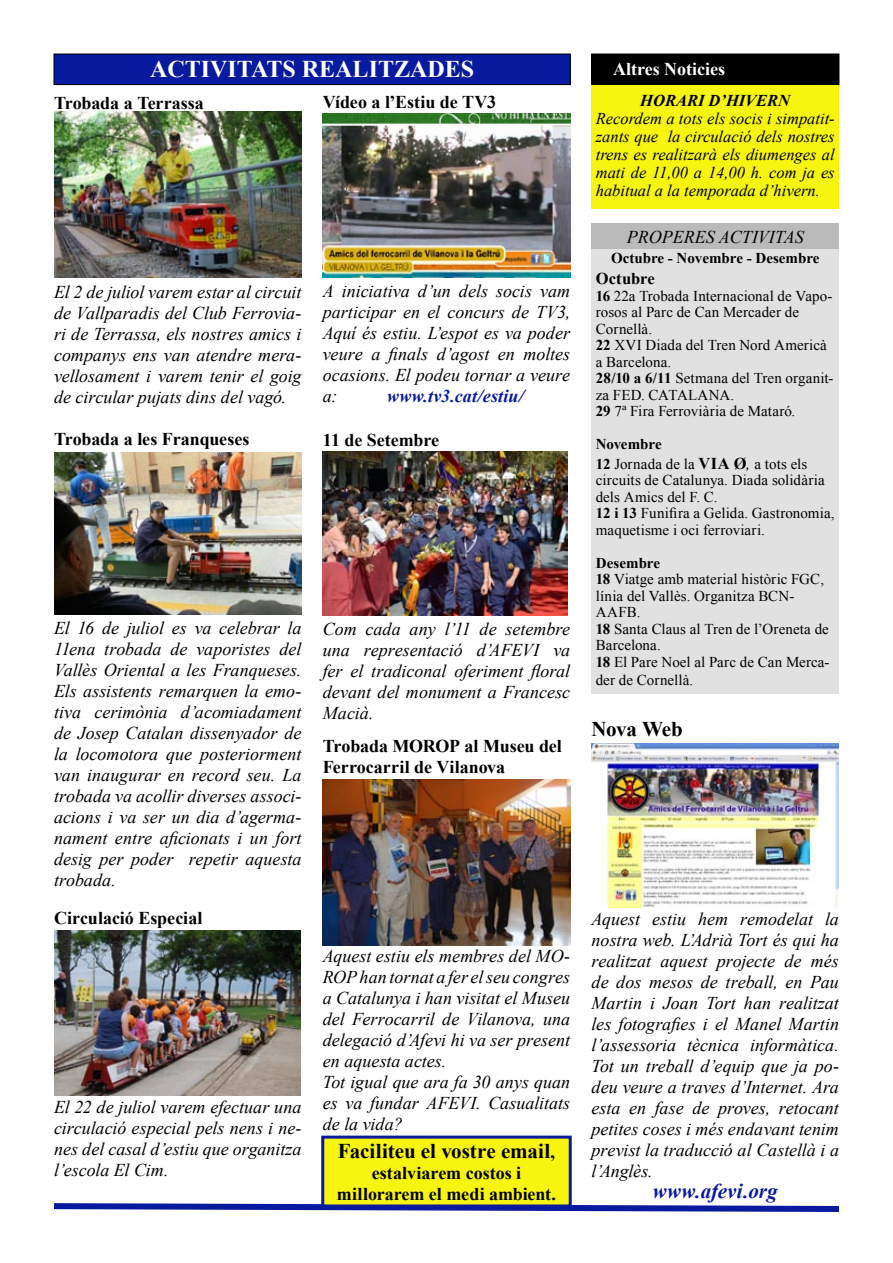
<style>
.page{position:relative;width:893px;height:1263px;background:#fff}
.page>*{position:absolute;margin:0;border:0;box-sizing:border-box;transform-origin:0 0}
.t1{font:700 24px "Times New Roman";color:#fff}
.t2{font:700 21px "Times New Roman";letter-spacing:-.005em;color:#000}
.t3{font:italic 700 21px "Times New Roman";color:#081a9e}
.t4{font:italic 18px/21px "Times New Roman";color:#000;text-align:justify}
.t5{font:700 18px/21px "Times New Roman";letter-spacing:-.005em;color:#000}
.t6{font:italic 700 18px "Times New Roman";letter-spacing:.015em;color:#081a9e}
.t7{font:700 18px "Times New Roman";color:#fff}
.t8{font:italic 16.5px/18px "Times New Roman";color:#000;text-align:justify}
.t9{font:italic 700 16.5px "Times New Roman";color:#000}
.t10{font:700 16.5px "Times New Roman";color:#000}
.t11{font:15px/16.5px "Times New Roman";letter-spacing:.005em;color:#000}
.t12{font:700 15px "Times New Roman";color:#000}
.s1{font-size:18px}
.s2{font-weight:700}
.s3{font-weight:700;font-size:16.5px}
.s4{font-style:italic;font-size:16.5px}
</style>
<div class="page">
<div style="left:54px;top:54px;width:516px;height:31px;background:#081a9e"></div>
<div style="left:54px;top:54px;width:516px;height:31px;border:1px solid #000"></div>
<div style="left:591px;top:249px;width:248px;height:445px;background:#e1e1e1"></div>
<div style="left:591px;top:224px;width:248px;height:25px;background:#bababa"></div>
<div style="left:591px;top:82px;width:248px;height:126px;background:#f7f410"></div>
<img style="left:323px;top:114px;width:247px;height:164px">
<img style="left:54px;top:453px;width:247px;height:162px">
<img style="left:323px;top:451px;width:245px;height:164px">
<img style="left:591px;top:744px;width:248px;height:164px">
<div style="left:591px;top:54px;width:248px;height:30px;background:#000"></div>
<img style="left:323px;top:779px;width:247px;height:166px">
<svg style="left:54px;top:1203px;width:785px;height:9px"></svg>
<div style="left:323px;top:1137px;width:247px;height:69px;background:#f7f410"></div>
<div style="left:321px;top:1135px;width:251px;height:72px;border:3px solid #081a9e"></div>
<img style="left:54px;top:112px;width:247px;height:165px">
<img style="left:54px;top:930px;width:247px;height:165px">
<p class="t1" style="left:150px;top:53px;width:325px">ACTIVITATS REALITZADES</p>
<p class="t5" style="left:54px;top:92px;width:151px">Trobada a Terrassa</p>
<p class="t5" style="left:323px;top:91px;width:175px">Vídeo a l’Estiu de TV3</p>
<p class="t4" style="left:54px;top:281px;width:249px">El 2 de juliol varem estar al circuit de Vallparadis del Club Ferrovia&shy;ri de Terrassa, els nostres amics i companys ens van atendre mera&shy;vellosament i varem tenir el goig de circular pujats dins del vagó.</p>
<p class="t5" style="left:54px;top:428px;width:197px">Trobada a les Franqueses</p>
<p class="t4" style="left:323px;top:280px;width:249px">A iniciativa d’un dels socis vam participar en el concurs de TV3, Aquí és estiu. L’espot es va poder veure a finals d’agost en moltes ocasions. El podeu tornar a veure a:</p>
<p class="t6" style="left:387px;top:384px;width:139px">www.tv3.cat/estiu/</p>
<p class="t5" style="left:323px;top:429px;width:118px">11 de Setembre</p>
<p class="t4" style="left:54px;top:617px;width:249px">El 16 de juliol es va celebrar la 11ena trobada de vaporistes del Vallès Oriental a les Franqueses.<br>Els assistents remarquen la emo&shy;tiva cerimònia d’acomiadament de Josep Catalan dissenyador de la locomotora que posteriorment van inaugurar en record seu. La trobada va acollir diverses associ&shy;acions i va ser un dia d’agerma&shy;nament entre aficionats i un fort desig per poder repetir aquesta trobada.</p>
<p class="t5" style="left:54px;top:907px;width:150px">Circulació Especial</p>
<p class="t4" style="left:54px;top:1096px;width:249px">El 22 de juliol varem efectuar una circulació especial pels nens i ne&shy;nes del casal d’estiu que organitza l’escola El Cim.</p>
<p class="t4" style="left:323px;top:618px;width:249px">Com cada any l’11 de setembre una representació d’AFEVI va fer el tradiconal oferiment floral devant del monument a Francesc Macià.</p>
<p class="t5" style="left:323px;top:735px;width:241px">Trobada MOROP al Museu del<br>Ferrocarril de Vilanova</p>
<p class="t4" style="left:323px;top:945px;width:249px">Aquest estiu els membres del MO-ROP han tornat a fer el seu congres a Catalunya i han visitat el Museu del Ferrocarril de Vilanova, una delegació d’Afevi hi va ser present en aquesta actes.</p>
<p class="t4" style="left:323px;top:1071px;width:249px">Tot igual que ara fa 30 anys quan es va fundar AFEVI. Casualitats de la vida?</p>
<p class="t2" style="left:338px;top:1136px;width:219px">Faciliteu el vostre email<span class="s1">,</span></p>
<p class="t5" style="left:372px;top:1162px;width:151px">estalviarem costos i</p>
<p class="t5" style="left:337px;top:1183px;width:221px">millorarem el medi ambient.</p>
<p class="t7" style="left:613px;top:57px;width:114px">Altres Noticies</p>
<p class="t9" style="left:640px;top:89px;width:151px">HORARI D’HIVERN</p>
<p class="t8" style="left:596px;top:109px;width:241px">Recordem a tots els socis i simpatit&shy;zants que la circulació dels nostres trens es realitzarà els diumenges al mati de 11,00 a 14,00 h. com ja es habitual a la temporada d’hivern.</p>
<p class="t4" style="left:627px;top:226px;width:178px">PROPERES ACTIVITAS</p>
<p class="t12" style="left:611px;top:248px;width:210px">Octubre - Novembre - Desembre</p>
<p class="t10" style="left:596px;top:267px;width:60px">Octubre</p>
<p class="t11" style="left:596px;top:287px;width:238px"><span class="s2">16</span> 22a Trobada Internacional de Vapo&shy;rosos al Parc de Can Mercader de<br>Cornellà.</p>
<p class="t11" style="left:596px;top:337px;width:233px"><span class="s2">22</span> XVI Diada del Tren Nord Americà a Barcelona.</p>
<p class="t11" style="left:596px;top:370px;width:239px"><span class="s2">28/10 a 6/11</span> Setmana del Tren organit&shy;za FED. CATALANA.</p>
<p class="t11" style="left:596px;top:403px;width:201px"><span class="s2">29</span> 7ª Fira Ferroviària de Mataró.</p>
<p class="t12" style="left:596px;top:434px;width:67px">Novembre</p>
<p class="t11" style="left:596px;top:455px;width:230px"><span class="s2">12</span> Jornada de la <span class="s3">VIA Ø</span><span class="s4">,</span> a tots els circuits de Catalunya. Diada solidària dels Amics del F. C.</p>
<p class="t11" style="left:596px;top:505px;width:240px"><span class="s2">12 i 13</span> Funifira a Gelida. Gastronomia, maquetisme i oci ferroviari.</p>
<p class="t12" style="left:596px;top:553px;width:66px">Desembre</p>
<p class="t11" style="left:596px;top:571px;width:230px"><span class="s2">18</span> Viatge amb material històric FGC, línia del Vallès. Organitza BCN-<br>AAFB.</p>
<p class="t11" style="left:596px;top:620px;width:235px"><span class="s2">18</span> Santa Claus al Tren de l’Oreneta de<br>Barcelona.</p>
<p class="t11" style="left:596px;top:653px;width:235px;line-height:18px"><span class="s2">18</span> El Pare Noel al Parc de Can Merca&shy;der de Cornellà.</p>
<p class="t2" style="left:591px;top:714px;width:93px">Nova Web</p>
<p class="t4" style="left:591px;top:908px;width:249px">Aquest estiu hem remodelat la nostra web. L’Adrià Tort és qui ha realitzat aquest projecte de més de dos mesos de treball, en Pau Martin i Joan Tort han realitzat les fotografies i el Manel Martin l’assessoria tècnica informàtica.<br>Tot un treball d’equip que ja po&shy;deu veure a traves d’Internet. Ara esta en fase de proves, retocant petites coses i més endavant tenim previst la traducció al Castellà i a l’Anglès.</p>
<p class="t3" style="left:653px;top:1176px;width:126px">www.afevi.org</p>
</div>
